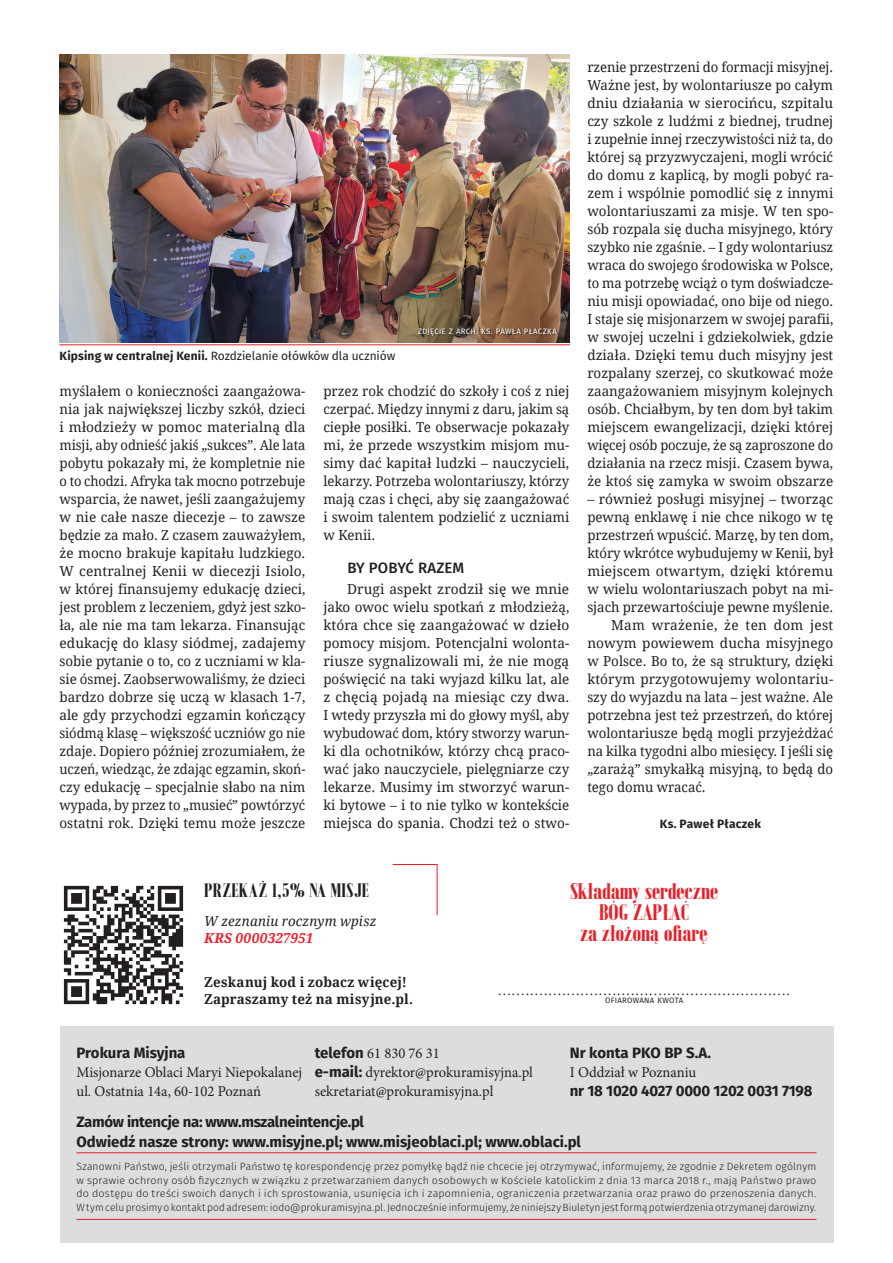
<style>
.page{position:relative;width:893px;height:1263px;background:#fff}
.page>*{position:absolute;margin:0;border:0;box-sizing:border-box;transform-origin:0 0}
.t1{font:900 22.5px/21px "Emberly";letter-spacing:-.015em;color:#ee1c26;text-align:center}
.t2{font:900 19.5px "Emberly";letter-spacing:.01em;color:#231f20}
.t3{font:700 15px/19.4px "Fira Sans";letter-spacing:-.01em;color:#231f20}
.t4{font:15px/18.8px "Minion Pro";color:#231f20}
.t5{font:500 15px "Fira Sans";letter-spacing:.01em;color:#231f20}
.t6{font:13.65px/18px "Droid Serif";color:#231f20;text-align:justify}
.t7{font:13.65px/18px "Droid Serif";color:#231f20;text-align:justify;scale:.96 1}
.t8{font:700 13.65px/17px "Droid Serif";letter-spacing:.015em;color:#231f20}
.t9{font:13.65px "Droid Serif";letter-spacing:.02em;color:#231f20}
.t10{font:italic 13.65px "Droid Serif";letter-spacing:.01em;color:#231f20}
.t11{font:italic 700 13.65px "Droid Serif";letter-spacing:.03em;color:#ee1c26}
.t12{font:12px "Droid Serif";color:#231f20}
.t13{font:12px "Fira Sans";letter-spacing:-.005em;color:#231f20}
.t14{font:700 12px "Fira Sans";letter-spacing:.015em;color:#231f20}
.t15{font:300 10.5px/13.5px "Fira Sans";letter-spacing:.005em;color:#231f20;text-align:justify}
.t16{font:7.8px "Fira Sans";letter-spacing:.03em;color:#fff}
.t17{font:7.8px "Fira Sans";letter-spacing:.03em;color:#231f20}
.s1{font-weight:700}
.s2{font-family:"Fira Sans";font-weight:700}
</style>
<div class="page">
<div style="left:60px;top:1026px;width:773px;height:216px;background:#dcdddf"></div>
<hr style="left:77px;top:1152px;width:739px;height:1px;background:#ee1c26">
<hr style="left:77px;top:1219px;width:739px;height:1px;background:#ee1c26">
<img style="left:63px;top:885px;width:121px;height:120px">
<svg style="left:392px;top:864px;width:46px;height:52px"></svg>
<hr style="left:60px;top:344px;width:510px;height:1px;background:#ee1c26">
<img style="left:60px;top:54px;width:509px;height:288px">
<div style="left:418px;top:329px;width:141px;height:9px;background:#231f20;opacity:.75"></div>
<p class="t13" style="left:60px;top:347px;width:337px"><span class="s1">Kipsing w centralnej Kenii.</span> Rozdzielanie ołówków dla uczniów</p>
<p class="t16" style="left:418px;top:326px;width:140px">ZDJĘCIE Z ARCH. KS. PAWŁA PŁACZKA</p>
<p class="t6" style="left:60px;top:382px;width:247px">myślałem o konieczności zaangażowa&shy;nia jak największej liczby szkół, dzieci i młodzieży w pomoc materialną dla misji, aby odnieść jakiś „sukces”. Ale lata pobytu pokazały mi, że kompletnie nie o to chodzi. Afryka tak mocno potrzebuje wsparcia, że nawet, jeśli zaangażujemy w nie całe nasze diecezje – to zawsze będzie za mało. Z czasem zauważyłem, że mocno brakuje kapitału ludzkiego.<br>W centralnej Kenii w diecezji Isiolo, w której finansujemy edukację dzieci, jest problem z leczeniem, gdyż jest szko&shy;ła, ale nie ma tam lekarza. Finansując edukację do klasy siódmej, zadajemy sobie pytanie o to, co z uczniami w kla&shy;sie ósmej. Zaobserwowaliśmy, że dzieci bardzo dobrze się uczą w klasach 1-7, ale gdy przychodzi egzamin kończący siódmą klasę – większość uczniów go nie zdaje. Dopiero później zrozumiałem, że uczeń, wiedząc, że zdając egzamin, skoń&shy;czy edukację – specjalnie słabo na nim wypada, by przez to „musieć” powtórzyć ostatni rok. Dzięki temu może jeszcze</p>
<p class="t6" style="left:323px;top:382px;width:247px">przez rok chodzić do szkoły i coś z niej czerpać. Między innymi z daru, jakim są ciepłe posiłki. Te obserwacje pokazały mi, że przede wszystkim misjom mu&shy;simy dać kapitał ludzki – nauczycieli, lekarzy. Potrzeba wolontariuszy, którzy mają czas i chęci, aby się zaangażować i swoim talentem podzielić z uczniami w Kenii.</p>
<p class="t5" style="left:347px;top:556px;width:119px">BY POBYĆ RAZEM</p>
<p class="t6" style="left:323px;top:580px;width:247px;text-indent:24px">Drugi aspekt zrodził się we mnie jako owoc wielu spotkań z młodzieżą, która chce się zaangażować w dzieło pomocy misjom. Potencjalni wolonta&shy;riusze sygnalizowali mi, że nie mogą poświęcić na taki wyjazd kilku lat, ale z chęcią pojadą na miesiąc czy dwa.<br>I wtedy przyszła mi do głowy myśl, aby wybudować dom, który stworzy warun&shy;ki dla ochotników, którzy chcą praco&shy;wać jako nauczyciele, pielęgniarze czy lekarze. Musimy im stworzyć warun&shy;ki bytowe – i to nie tylko w kontekście miejsca do spania. Chodzi też o stwo-</p>
<p class="t7" style="left:587px;top:58px;width:258px">rzenie przestrzeni do formacji misyjnej.<br>Ważne jest, by wolontariusze po całym dniu działania w sierocińcu, szpitalu czy szkole z ludźmi z biednej, trudnej i zupełnie innej rzeczywistości niż ta, do której są przyzwyczajeni, mogli wrócić do domu z kaplicą, by mogli pobyć ra&shy;zem i wspólnie pomodlić się z innymi wolontariuszami za misje. W ten spo&shy;sób rozpala się ducha misyjnego, który szybko nie zgaśnie. – I gdy wolontariusz wraca do swojego środowiska w Polsce, to ma potrzebę wciąż o tym doświadcze&shy;niu misji opowiadać, ono bije od niego.<br>I staje się misjonarzem w swojej parafii, w swojej uczelni i gdziekolwiek, gdzie działa. Dzięki temu duch misyjny jest rozpalany szerzej, co skutkować może zaangażowaniem misyjnym kolejnych osób. Chciałbym, by ten dom był takim miejscem ewangelizacji, dzięki której więcej osób poczuje, że są zaproszone do działania na rzecz misji. Czasem bywa, że ktoś się zamyka w swoim obszarze</p>
<p class="t6" style="left:587px;top:490px;width:247px">– również posługi misyjnej – tworząc</p>
<p class="t6" style="left:587px;top:508px;width:247px">pewną enklawę i nie chce nikogo w tę</p>
<p class="t7" style="left:587px;top:526px;width:258px">przestrzeń wpuścić. Marzę, by ten dom,</p>
<p class="t7" style="left:587px;top:544px;width:258px">który wkrótce wybudujemy w Kenii, był</p>
<p class="t6" style="left:587px;top:562px;width:247px">miejscem otwartym, dzięki któremu</p>
<p class="t6" style="left:587px;top:580px;width:247px">w wielu wolontariuszach pobyt na mi-</p>
<p class="t6" style="left:587px;top:598px;width:247px">sjach przewartościuje pewne myślenie.</p>
<p class="t9" style="left:611px;top:616px;width:224px">Mam wrażenie, że ten dom jest</p>
<p class="t6" style="left:587px;top:634px;width:247px">nowym powiewem ducha misyjnego</p>
<p class="t6" style="left:587px;top:652px;width:247px">w Polsce. Bo to, że są struktury, dzięki</p>
<p class="t6" style="left:587px;top:670px;width:247px">którym przygotowujemy wolontariu-</p>
<p class="t7" style="left:587px;top:688px;width:258px">szy do wyjazdu na lata – jest ważne. Ale</p>
<p class="t7" style="left:587px;top:706px;width:258px">potrzebna jest też przestrzeń, do której</p>
<p class="t6" style="left:587px;top:724px;width:247px">wolontariusze będą mogli przyjeżdżać</p>
<p class="t7" style="left:587px;top:742px;width:258px">na kilka tygodni albo miesięcy. I jeśli się</p>
<p class="t7" style="left:587px;top:760px;width:258px">„zarażą” smykałką misyjną, to będą do</p>
<p class="t7" style="left:587px;top:778px;width:125px">tego domu wracać.</p>
<p class="t14" style="left:660px;top:814px;width:103px">Ks. Paweł Płaczek</p>
<h2 class="t2" style="left:204px;top:880px;width:167px">PRZEKAŻ 1,5% NA MISJE</h2>
<p class="t10" style="left:204px;top:912px;width:174px">W zeznaniu rocznym wpisz</p>
<p class="t11" style="left:204px;top:929px;width:111px">KRS 0000327951</p>
<p class="t8" style="left:204px;top:973px;width:211px">Zeskanuj kod i zobacz więcej!<br>Zapraszamy też na misyjne.pl.</p>
<h1 class="t1" style="left:570px;top:881px;width:150px">Składamy serdeczne<br>BÓG ZAPŁAĆ<br>za złożoną ofiarę</h1>
<p class="t12" style="left:498px;top:983px;width:293px">................................................................</p>
<p class="t17" style="left:605px;top:995px;width:80px">OFIAROWANA KWOTA</p>
<p class="t3" style="left:77px;top:1042px;width:110px">Prokura Misyjna</p>
<p class="t4" style="left:77px;top:1063px;width:227px">Misjonarze Oblaci Maryi Niepokalanej ul. Ostatnia 14a, 60-102 Poznań</p>
<p class="t3" style="left:77px;top:1111px;width:506px">Zamów intencje na: www.mszalneintencje.pl<br>Odwiedź nasze strony: www.misyjne.pl; www.misjeoblaci.pl; www.oblaci.pl</p>
<p class="t4" style="left:315px;top:1044px;width:220px"><span class="s2">telefon</span> 61 830 76 31<br><span class="s2">e-mail:</span> dyrektor@prokuramisyjna.pl sekretariat@prokuramisyjna.pl</p>
<p class="t3" style="left:570px;top:1042px;width:143px">Nr konta PKO BP S.A.</p>
<p class="t4" style="left:570px;top:1063px;width:128px">I Oddział w Poznaniu</p>
<p class="t3" style="left:570px;top:1080px;width:244px">nr 18 1020 4027 0000 1202 0031 7198</p>
<p class="t15" style="left:77px;top:1160px;width:741px">Szanowni Państwo, jeśli otrzymali Państwo tę korespondencję przez pomyłkę bądź nie chcecie jej otrzymywać, informujemy, że zgodnie z Dekretem ogólnym w sprawie ochrony osób fizycznych w związku z przetwarzaniem danych osobowych w Kościele katolickim z dnia 13 marca 2018 r., mają Państwo prawo do dostępu do treści swoich danych i ich sprostowania, usunięcia ich i zapomnienia, ograniczenia przetwarzania oraz prawo do przenoszenia danych.<br>W tym celu prosimy o kontakt pod adresem: iodo@prokuramisyjna.pl. Jednocześnie informujemy, że niniejszy Biuletyn jest formą potwierdzenia otrzymanej darowizny.</p>
</div>
